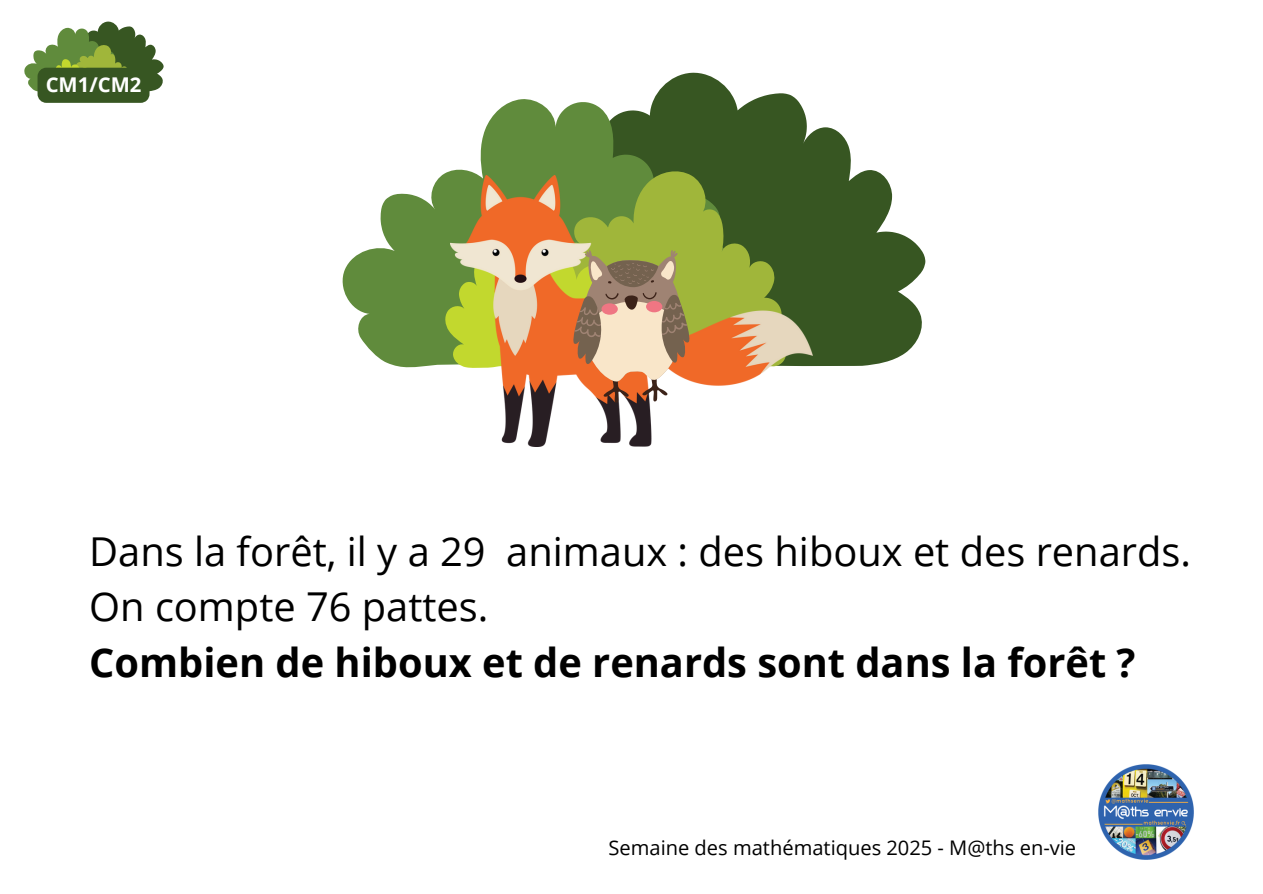
<style>
.page{position:relative;width:1263px;height:894px;background:#fff}
.page>*{position:absolute;margin:0;border:0;box-sizing:border-box;transform-origin:0 0}
.t1{font:39.75px/55.5px "Open Sans";color:#000}
.t2{font:700 20.25px "Open Sans";color:#fff}
.t3{font:20.1px "Open Sans";color:#000}
.s1{font-weight:700}
</style>
<div class="page">
<img style="left:1099px;top:764px;width:94px;height:94px">
<svg style="left:24px;top:21px;width:140px;height:82px"></svg>
<svg style="left:654px;top:72px;width:272px;height:294px;fill:#375622"></svg>
<svg style="left:342px;top:98px;width:392px;height:270px;fill:#608b3c"></svg>
<svg style="left:525px;top:168px;width:262px;height:7px;background:#4f732f"></svg>
<img style="left:450px;top:175px;width:362px;height:271px">
<svg style="left:444px;top:227px;width:246px;height:176px;background:#c8a96f"></svg>
<h2 class="t2" style="left:46px;top:70px;width:97px">CM1/CM2</h2>
<p class="t1" style="left:89px;top:522px;width:1103px">Dans la forêt, il y a 29 animaux : des hiboux et des renards.<br>On compte 76 pattes.<br><span class="s1">Combien de hiboux et de renards sont dans la forêt ?</span></p>
<p class="t3" style="left:608px;top:833px;width:469px">Semaine des mathématiques 2025 - M@ths en-vie</p>
</div>
